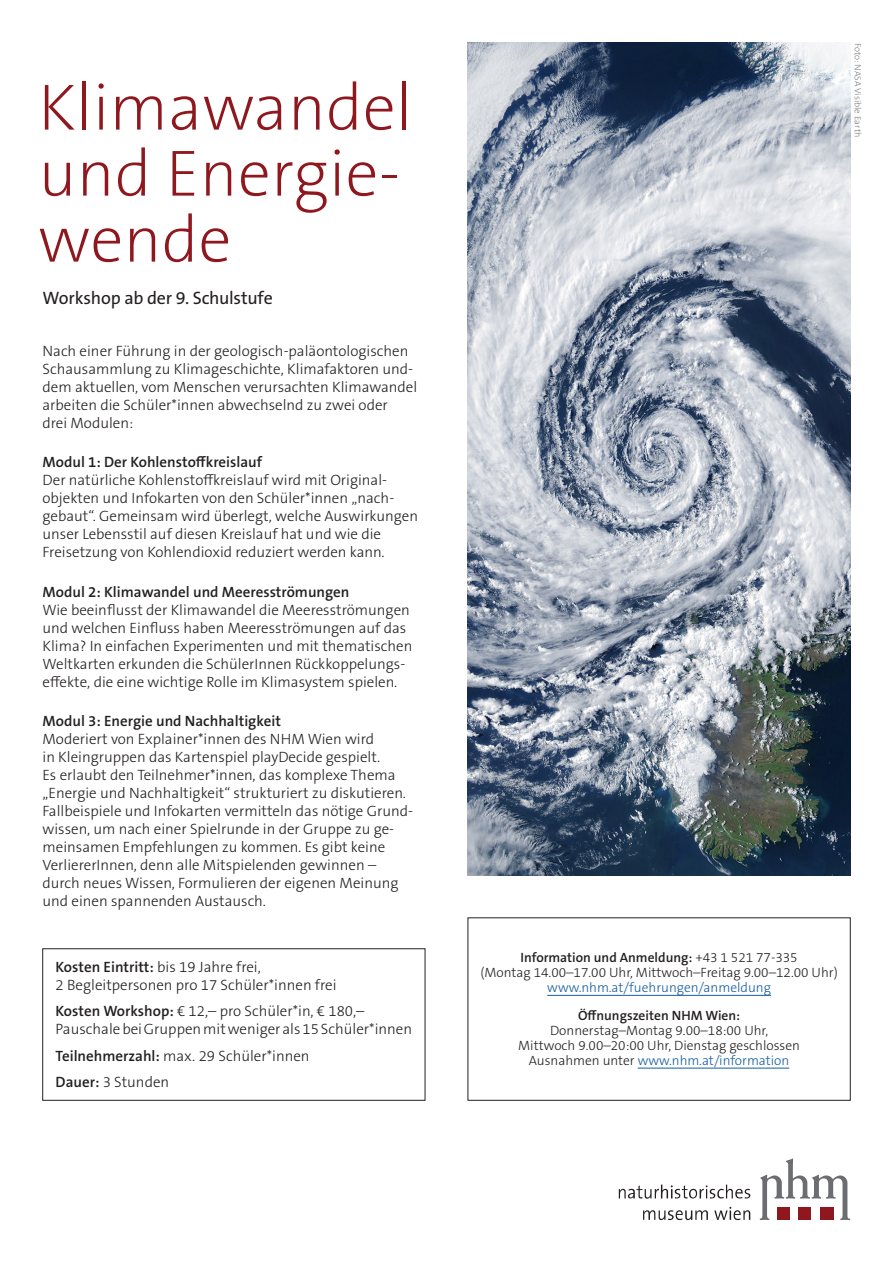
<style>
.page{position:relative;width:893px;height:1263px;background:#fff}
.page>*{position:absolute;margin:0;border:0;box-sizing:border-box;transform-origin:0 0}
.t1{font:200 66px/66px "The Sans B W2";color:#8f171e}
.t2{font:18px "The Sans B W5 Plain";letter-spacing:-.015em;color:#231f20}
.t3{font:300 15px/18px "The Sans B W3";color:#231f20}
.t4{font:600 15px "The Sans B W6";color:#231f20}
.t5{font:300 13.5px/15px "The Sans B W3";color:#231f20;text-align:center}
.t6{font:300 13.5px "The Sans B W3";color:#175d9e}
.Infoteil_-_Headlin{font:200 9.15px "The Sans B W2";color:#6c6d70}
.s1{font-family:"The Sans B W6";font-weight:600}
.s2{color:#175d9e}
.s3{color:#231f20}
</style>
<div class="page">
<img style="left:468px;top:43px;width:382px;height:832px">
<hr style="left:547px;top:995px;width:224px;height:1px;background:#175d9e">
<hr style="left:638px;top:1068px;width:151px;height:1px;background:#175d9e">
<svg style="left:619px;top:1184px;width:131px;height:15px"></svg>
<svg style="left:643px;top:1207px;width:107px;height:13px"></svg>
<svg style="left:760px;top:1158px;width:90px;height:62px"></svg>
<div style="left:43px;top:948px;width:382px;height:152px;border:1px solid #231f20"></div>
<p class="t1" style="left:38px;top:75px;width:376px">Klimawandel und Energie&shy;wende</p>
<p class="t2" style="left:43px;top:286px;width:232px">Workshop ab der 9. Schulstufe</p>
<p class="t3" style="left:43px;top:342px;width:376px">Nach einer Führung in der geologisch-paläontologischen Schausammlung zu Klimageschichte, Klimafaktoren und&shy;dem aktuellen, vom Menschen verursachten Klimawandel arbeiten die Schüler*innen abwechselnd zu zwei oder<br>drei Modulen:</p>
<p class="t4" style="left:43px;top:453px;width:221px">Modul 1: Der Kohlenstoffkreislauf</p>
<p class="t3" style="left:43px;top:471px;width:377px">Der natürliche Kohlenstoffkreislauf wird mit Original&shy;objekten und Infokarten von den Schüler*innen „nach&shy;gebaut“. Gemeinsam wird überlegt, welche Auswirkungen unser Lebensstil auf diesen Kreislauf hat und wie die Freisetzung von Kohlendioxid reduziert werden kann.</p>
<p class="t4" style="left:43px;top:582px;width:309px">Modul 2: Klimawandel und Meeresströmungen</p>
<p class="t3" style="left:43px;top:601px;width:371px">Wie beeinflusst der Klimawandel die Meeresströmungen und welchen Einfluss haben Meeresströmungen auf das Klima? In einfachen Experimenten und mit thematischen Weltkarten erkunden die SchülerInnen Rückkoppelungs&shy;effekte, die eine wichtige Rolle im Klimasystem spielen.</p>
<p class="t4" style="left:43px;top:711px;width:240px">Modul 3: Energie und Nachhaltigkeit</p>
<p class="t3" style="left:43px;top:730px;width:372px">Moderiert von Explainer*innen des NHM Wien wird<br>in Kleingruppen das Kartenspiel playDecide gespielt.<br>Es erlaubt den Teilnehmer*innen, das komplexe Thema „Energie und Nachhaltigkeit“ strukturiert zu diskutieren.<br>Fallbeispiele und Infokarten vermitteln das nötige Grund&shy;wissen, um nach einer Spielrunde in der Gruppe zu ge&shy;meinsamen Empfehlungen zu kommen. Es gibt keine VerliererInnen, denn alle Mitspielenden gewinnen – durch neues Wissen, Formulieren der eigenen Meinung und einen spannenden Austausch.</p>
<p class="t3" style="left:56px;top:958px;width:282px"><span class="s1">Kosten Eintritt:</span> bis 19 Jahre frei,<br>2 Begleitpersonen pro 17 Schüler*innen frei</p>
<p class="t3" style="left:56px;top:1002px;width:358px"><span class="s1">Kosten Workshop:</span> € 12,– pro Schüler*in, € 180,–<br>Pauschale bei Gruppen mit weniger als 15 Schüler*innen</p>
<p class="t3" style="left:56px;top:1047px;width:255px"><span class="s1">Teilnehmerzahl:</span> max. 29 Schüler*innen</p>
<p class="t3" style="left:56px;top:1073px;width:115px"><span class="s1">Dauer:</span> 3 Stunden</p>
<p class="Infoteil_-_Headlin" style="left:864px;top:43px;width:96px;rotate:90deg">Foto: NASA Visible Earth</p>
<p class="t5" style="left:480px;top:950px;width:359px"><span class="s1">Information und Anmeldung:</span> +43 1 521 77-335<br>(Montag 14.00–17.00 Uhr, Mittwoch–Freitag 9.00–12.00 Uhr) <span class="s2">www.nhm.at/fuehrungen/anmeldung</span></p>
<p class="t5" style="left:518px;top:1008px;width:283px"><span class="s1">Öffnungszeiten NHM Wien:<br></span>Donnerstag–Montag 9.00–18:00 Uhr,<br>Mittwoch 9.00–20:00 Uhr, Dienstag geschlossen</p>
<p class="t6" style="left:529px;top:1052px;width:262px"><span class="s3">Ausnahmen unter</span> www.nhm.at/information</p>
</div>
